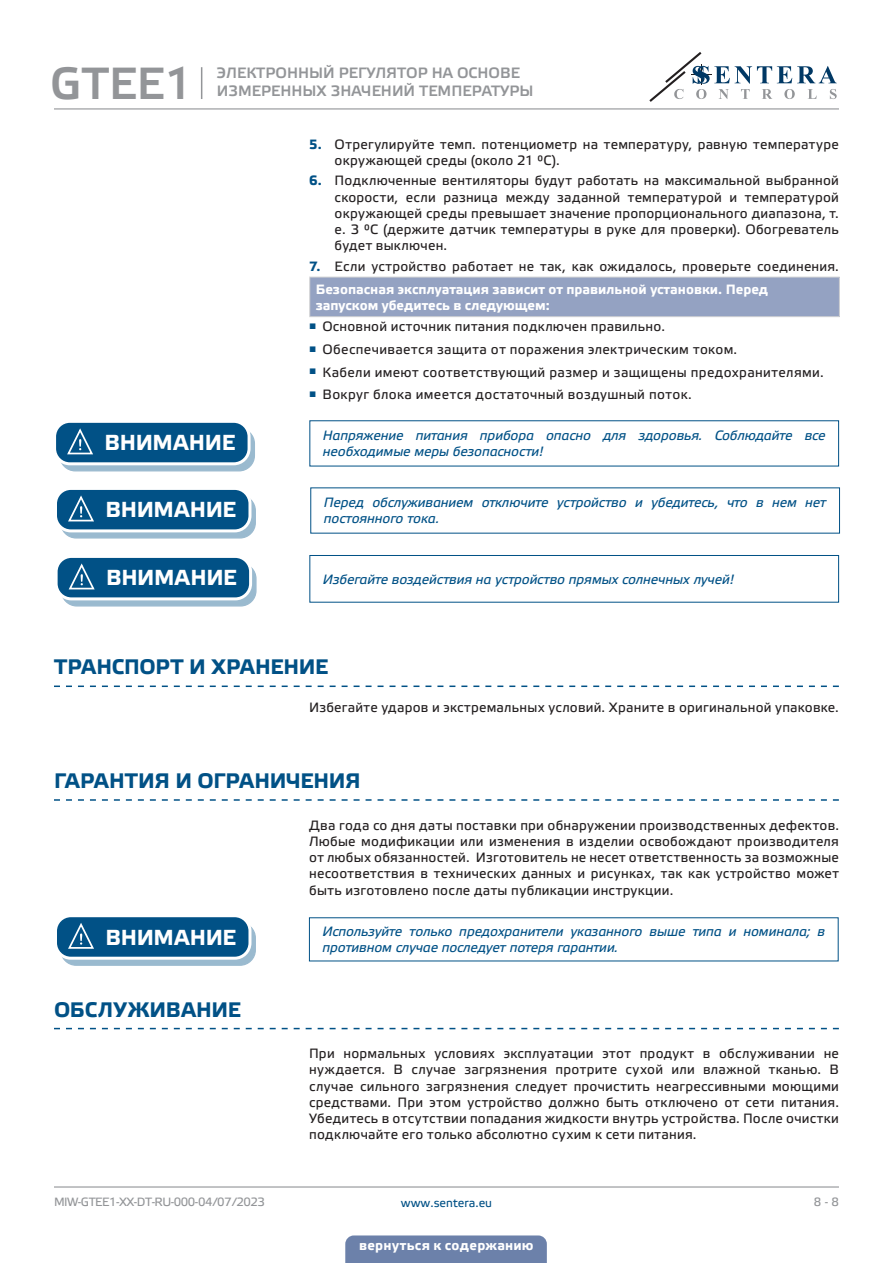
<style>
.page{position:relative;width:893px;height:1263px;background:#fff}
.page>*{position:absolute;margin:0;border:0;box-sizing:border-box;transform-origin:0 0}
.t1{font:45px "Etelka Medium Pro";color:#939598}
.t2{font:700 21.75px "Etelka Text Pro";letter-spacing:-.02em;color:#fff}
.t3{font:700 21px "Etelka Text Pro";letter-spacing:-.005em;color:#015186}
.t4{font:15px "Etelka Medium Pro";color:#939598}
.body{font:13.5px/16.2px "Etelka Text Pro";letter-spacing:.025em;color:#231f20;text-align:justify}
.Attention_text{font:italic 13.5px/16.2px "Etelka Text Pro";letter-spacing:-.005em;color:#015186}
.Table_main_heading{font:700 13.5px/16.2px "Etelka Text Pro";color:#fff}
.attention{font:italic 13.5px/16.2px "Etelka Text Pro";letter-spacing:-.01em;color:#015186}
.t5{font:12px "Etelka Text Pro";letter-spacing:-.04em;color:#939598}
.t6{font:12px "Etelka Text Pro";color:#015186}
.s1{font-weight:700;color:#015186}
</style>
<div class="page">
<hr style="left:54px;top:108px;width:785px;height:1px;background:#939598">
<hr style="left:54px;top:1186px;width:785px;height:1px;background:#939598">
<svg style="left:649px;top:52px;width:188px;height:50px"></svg>
<div style="left:345px;top:1235px;width:202px;height:28px;background:#6c81aa"></div>
<div style="left:310px;top:277px;width:529px;height:40px;background:#94a2c2"></div>
<hr style="left:309px;top:277px;width:1px;height:39px;background:#d1d2d4">
<hr style="left:309px;top:277px;width:531px;height:1px;background:#d1d2d4">
<hr style="left:839px;top:277px;width:1px;height:39px;background:#d1d2d4">
<hr style="left:309px;top:316px;width:531px;height:1px;background:#d1d2d4">
<svg style="left:60px;top:428px;width:194px;height:43px"></svg>
<div style="left:59px;top:428px;width:196px;height:43px;border:1px solid #015186;border-radius:15px"></div>
<div style="left:55px;top:421px;width:194px;height:43px;background:#015186;border-radius:15px"></div>
<div style="left:53px;top:420px;width:198px;height:45px;border:3px solid #fff;border-radius:15px"></div>
<svg style="left:66px;top:428px;width:39px;height:44px"></svg>
<svg style="left:61px;top:495px;width:194px;height:43px"></svg>
<div style="left:60px;top:495px;width:196px;height:43px;border:1px solid #015186;border-radius:15px"></div>
<div style="left:56px;top:488px;width:194px;height:43px;background:#015186;border-radius:15px"></div>
<div style="left:54px;top:487px;width:197px;height:45px;border:3px solid #fff;border-radius:15px"></div>
<svg style="left:67px;top:495px;width:39px;height:44px"></svg>
<svg style="left:61px;top:563px;width:195px;height:43px"></svg>
<div style="left:61px;top:563px;width:196px;height:43px;border:1px solid #015186;border-radius:15px"></div>
<div style="left:56px;top:556px;width:195px;height:43px;background:#015186;border-radius:15px"></div>
<div style="left:55px;top:555px;width:197px;height:45px;border:3px solid #fff;border-radius:15px"></div>
<svg style="left:67px;top:563px;width:40px;height:44px"></svg>
<div style="left:309px;top:555px;width:530px;height:47px;border:1px solid #015186"></div>
<svg style="left:54px;top:685px;width:785px;height:2px"></svg>
<svg style="left:54px;top:799px;width:785px;height:2px"></svg>
<div style="left:61px;top:923px;width:194px;height:42px;background:#9abacf;border-radius:15px"></div>
<div style="left:60px;top:922px;width:196px;height:44px;border:1px solid #015186;border-radius:15px"></div>
<div style="left:56px;top:916px;width:194px;height:42px;background:#015186;border-radius:15px"></div>
<div style="left:54px;top:914px;width:197px;height:46px;border:3px solid #fff;border-radius:15px"></div>
<svg style="left:67px;top:923px;width:38px;height:36px"></svg>
<svg style="left:54px;top:1028px;width:785px;height:1px"></svg>
<hr style="left:201px;top:67px;width:1px;height:32px;background:#939598">
<h1 class="t1" style="left:50px;top:59px;width:144px">GTEE1</h1>
<p class="t4" style="left:217px;top:65px;width:305px">ЭЛЕКТРОННЫЙ РЕГУЛЯТОР НА ОСНОВЕ</p>
<p class="t4" style="left:217px;top:83px;width:318px">ИЗМЕРЕННЫХ ЗНАЧЕНИЙ ТЕМПЕРАТУРЫ</p>
<p class="body" style="left:335px;top:137px;width:506px;text-indent:-26px"><span class="s1">5.</span> Отрегулируйте темп. потенциометр на температуру, равную температуре окружающей среды (около 21 °C).</p>
<p class="body" style="left:335px;top:174px;width:506px;text-indent:-26px"><span class="s1">6.</span> Подключенные вентиляторы будут работать на максимальной выбранной скорости, если разница между заданной температурой и температурой окружающей среды превышает значение пропорционального диапазона, т. е. 3 °C (держите датчик температуры в руке для проверки). Обогреватель будет выключен.</p>
<p class="body" style="left:309px;top:259px;width:531px"><span class="s1">7.</span> Если устройство работает не так, как ожидалось, проверьте соединения.</p>
<p class="Table_main_heading" style="left:316px;top:281px;width:454px">Безопасная эксплуатация зависит от правильной установки. Перед запуском убедитесь в следующем:</p>
<p class="body" style="left:309px;top:320px;width:357px"><sup>■</sup> Основной источник питания подключен правильно.</p>
<p class="body" style="left:309px;top:342px;width:430px"><sup>■</sup> Обеспечивается защита от поражения электрическим током.</p>
<p class="body" style="left:309px;top:365px;width:516px"><sup>■</sup> Кабели имеют соответствующий размер и защищены предохранителями.</p>
<p class="body" style="left:309px;top:387px;width:384px"><sup>■</sup> Вокруг блока имеется достаточный воздушный поток.</p>
<p class="t2" style="left:105px;top:429px;width:132px">ВНИМАНИЕ</p>
<p class="Attention_text" style="left:323px;top:428px;width:504px">Напряжение питания прибора опасно для здоровья. Соблюдайте все необходимые меры безопасности!</p>
<p class="t2" style="left:105px;top:496px;width:132px">ВНИМАНИЕ</p>
<p class="Attention_text" style="left:324px;top:495px;width:504px">Перед обслуживанием отключите устройство и убедитесь, что в нем нет постоянного тока.</p>
<p class="t2" style="left:106px;top:564px;width:132px">ВНИМАНИЕ</p>
<p class="Attention_text" style="left:323px;top:572px;width:413px">Избегайте воздействия на устройство прямых солнечных лучей!</p>
<p class="t3" style="left:54px;top:654px;width:276px">ТРАНСПОРТ И ХРАНЕНИЕ</p>
<p class="body" style="left:309px;top:700px;width:531px">Избегайте ударов и экстремальных условий. Храните в оригинальной упаковке.</p>
<p class="t3" style="left:54px;top:767px;width:308px">ГАРАНТИЯ И ОГРАНИЧЕНИЯ</p>
<p class="body" style="left:309px;top:818px;width:531px">Два года со дня даты поставки при обнаружении производственных дефектов.<br>Любые модификации или изменения в изделии освобождают производителя от любых обязанностей. Изготовитель не несет ответственность за возможные несоответствия в технических данных и рисунках, так как устройство может быть изготовлено после даты публикации инструкции.</p>
<p class="t2" style="left:105px;top:923px;width:132px">ВНИМАНИЕ</p>
<p class="attention" style="left:323px;top:924px;width:504px">Используйте только предохранители указанного выше типа и номинала; в противном случае последует потеря гарантии.</p>
<p class="t3" style="left:54px;top:996px;width:189px">ОБСЛУЖИВАНИЕ</p>
<p class="body" style="left:309px;top:1046px;width:531px">При нормальных условиях эксплуатации этот продукт в обслуживании не нуждается. В случае загрязнения протрите сухой или влажной тканью. В случае сильного загрязнения следует прочистить неагрессивными моющими средствами. При этом устройство должно быть отключено от сети питания.<br>Убедитесь в отсутствии попадания жидкости внутрь устройства. После очистки подключайте его только абсолютно сухим к сети питания.</p>
<p class="t5" style="left:54px;top:1195px;width:212px">MIW-GTEE1-XX-DT-RU-000 - 04 / 07 / 2023</p>
<p class="t6" style="left:401px;top:1196px;width:93px">www.sentera.eu</p>
<p class="t5" style="left:814px;top:1195px;width:27px">8 - 8</p>
<p class="Table_main_heading" style="left:359px;top:1238px;width:176px">вернуться к содержанию</p>
</div>
